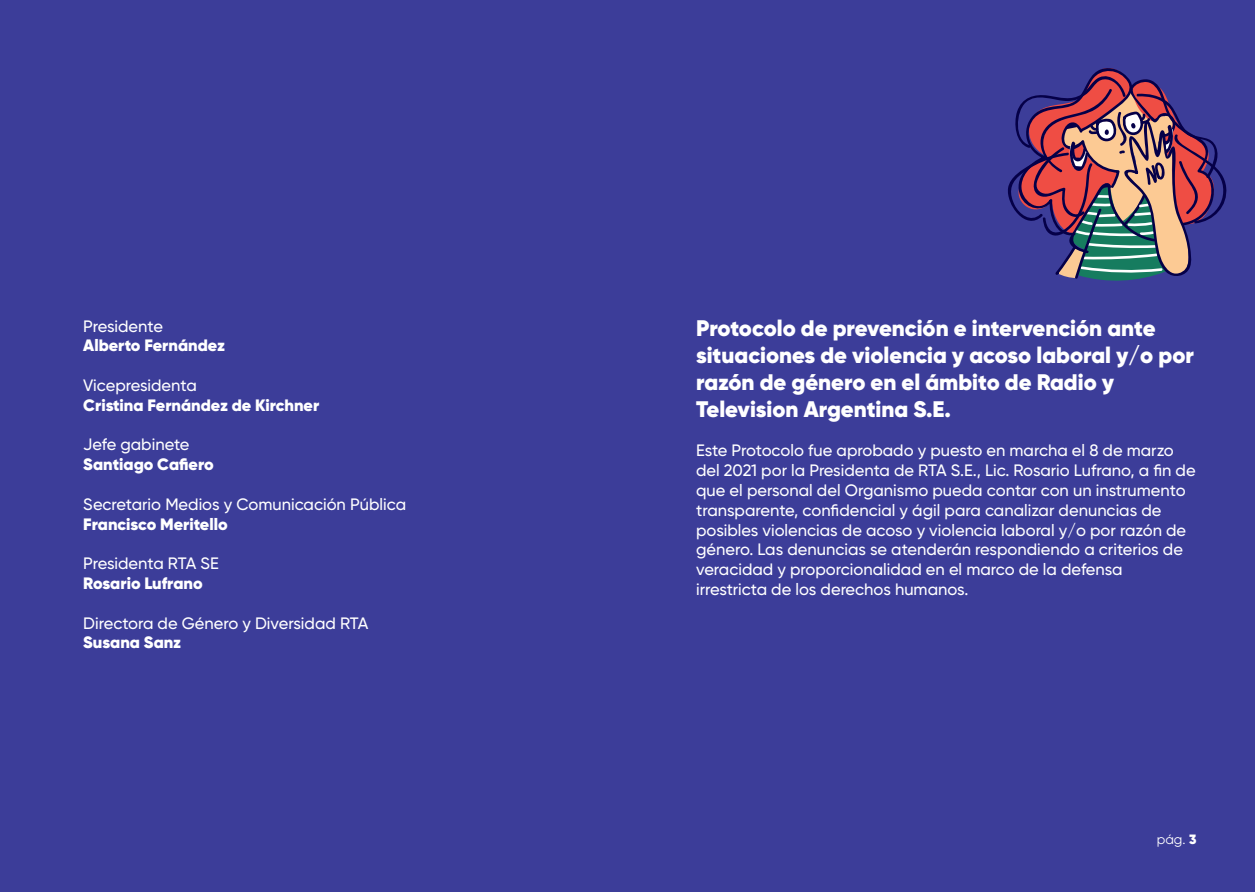
<style>
.page{position:relative;width:1255px;height:893px;background:#fff}
.page>*{position:absolute;margin:0;border:0;box-sizing:border-box;transform-origin:0 0}
.t1{font:900 22.5px/27px "Gilroy";color:#fff}
.t2{font:500 16.5px/19.8px "Gilroy";color:#fff}
.t3{font:900 16.5px "Gilroy";color:#fff}
.t4{font:13.5px "Gilroy";color:#fff}
.s1{font-weight:900}
</style>
<div class="page">
<div style="left:0;top:0;width:1254px;height:892px;background:#3c3d99"></div>
<svg style="left:1008px;top:68px;width:219px;height:213px"></svg>
<p class="t2" style="left:83px;top:316px;width:81px">Presidente</p>
<p class="t3" style="left:83px;top:335px;width:143px">Alberto Fernández</p>
<p class="t2" style="left:83px;top:375px;width:115px">Vicepresidenta</p>
<p class="t3" style="left:83px;top:394px;width:237px">Cristina Fernández de Kirchner</p>
<p class="t2" style="left:83px;top:435px;width:108px">Jefe gabinete</p>
<p class="t3" style="left:83px;top:454px;width:132px">Santiago Cafiero</p>
<p class="t2" style="left:83px;top:494px;width:324px">Secretario Medios y Comunicación Pública</p>
<p class="t3" style="left:83px;top:513px;width:146px">Francisco Meritello</p>
<p class="t2" style="left:83px;top:553px;width:137px">Presidenta RTA SE</p>
<p class="t3" style="left:83px;top:573px;width:121px">Rosario Lufrano</p>
<p class="t2" style="left:83px;top:613px;width:287px">Directora de Género y Diversidad RTA</p>
<p class="t3" style="left:83px;top:632px;width:99px">Susana Sanz</p>
<h1 class="t1" style="left:696px;top:314px;width:499px">Protocolo de prevención e intervención ante situaciones de violencia y acoso laboral y/o por razón de género en el ámbito de Radio y Television Argentina S.E.</h1>
<p class="t2" style="left:696px;top:441px;width:501px">Este Protocolo fue aprobado y puesto en marcha el 8 de marzo del 2021 por la Presidenta de RTA S.E., Lic. Rosario Lufrano, a fin de que el personal del Organismo pueda contar con un instrumento transparente, confidencial y ágil para canalizar denuncias de posibles violencias de acoso y violencia laboral y/o por razón de género. Las denuncias se atenderán respondiendo a criterios de veracidad y proporcionalidad en el marco de la defensa irrestricta de los derechos humanos.</p>
<p class="t4" style="left:1156px;top:831px;width:41px">pág. <span class="s1">3</span></p>
</div>
